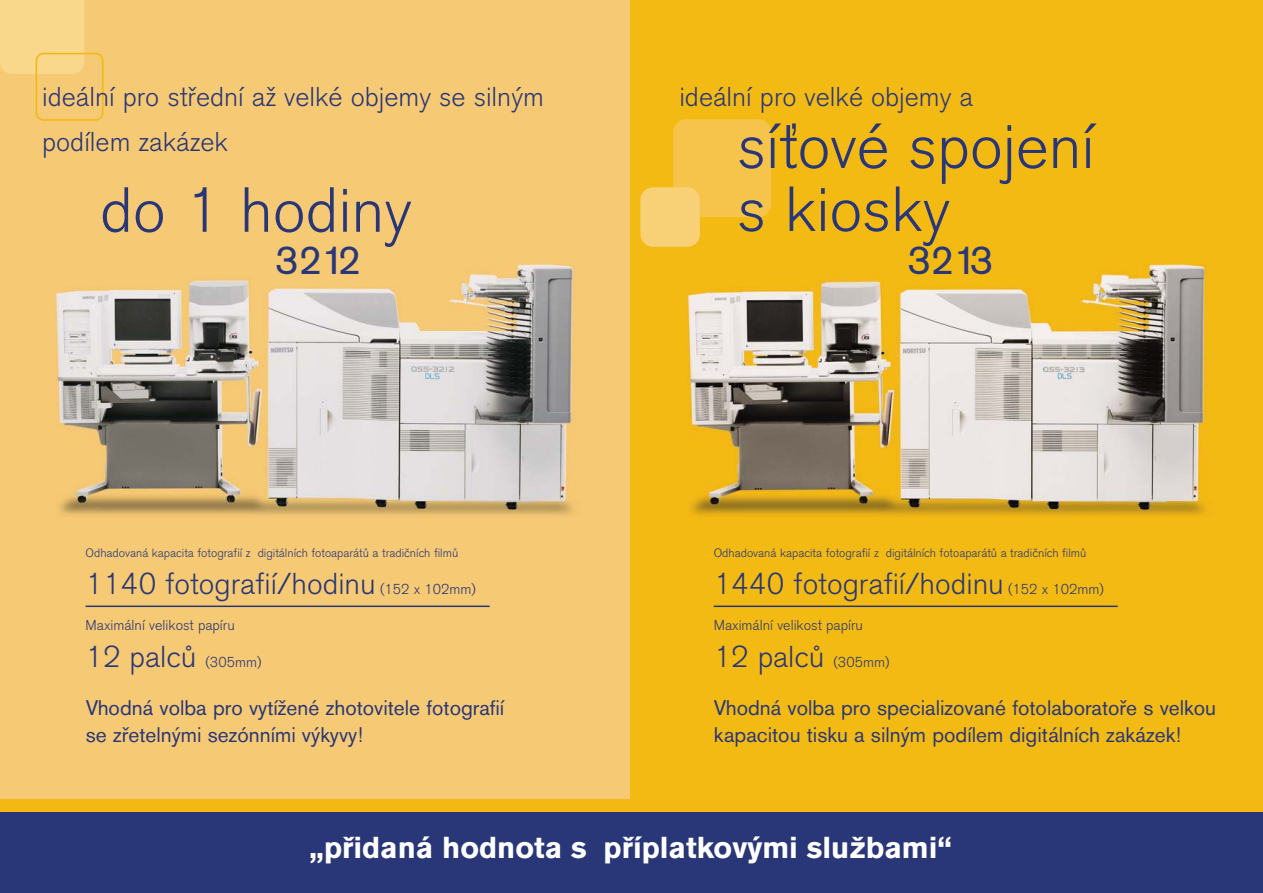
<style>
.page{position:relative;width:1263px;height:893px;background:#fff}
.page>*{position:absolute;margin:0;border:0;box-sizing:border-box;transform-origin:0 0}
.t1{font:300 63px/63px "Akzidenz Grotesk BECE";color:#293778}
.t2{font:40.5px "Akzidenz Grotesk BECE";letter-spacing:-.01em;color:#293778}
.t3{font:300 30px "Akzidenz Grotesk BECE";color:#293778}
.t4{font:700 30px "Akzidenz Grotesk BECE";color:#fff}
.t5{font:300 27px/45px "Akzidenz Grotesk BECE";color:#293778}
.t6{font:21px/27px "Akzidenz Grotesk BECE";color:#293778}
.t7{font:300 14.25px "Akzidenz Grotesk BECE";color:#293778}
.t8{font:300 12px "Akzidenz Grotesk BECE";color:#293778}
.s1{font-size:14.25px}
</style>
<div class="page">
<img style="left:0;top:0;width:631px;height:799px">
<svg style="left:631px;top:0;width:631px;height:799px;background:#e6b731"></svg>
<div style="left:673px;top:119px;width:98px;height:98px;background:#f6c44b;border-radius:13px"></div>
<div style="left:640px;top:187px;width:60px;height:60px;background:#f8d075;border-radius:13px"></div>
<svg style="left:0;top:0;width:104px;height:121px;background:#f7cf7b"></svg>
<div style="left:0;top:812px;width:1262px;height:81px;background:#293778"></div>
<div style="left:0;top:799px;width:1262px;height:13px;background:#f3b813"></div>
<hr style="left:86px;top:606px;width:404px;height:1px;background:#293778">
<hr style="left:714px;top:606px;width:404px;height:1px;background:#293778">
<p class="t5" style="left:42px;top:77px;width:503px">ideální pro střední až velké objemy se silným podílem zakázek</p>
<h1 class="t1" style="left:100px;top:185px;width:313px">do 1 hodiny</h1>
<p class="t5" style="left:679px;top:77px;width:295px">ideální pro velké objemy a</p>
<h1 class="t1" style="left:737px;top:121px;width:359px">síťové spojení s kiosky</h1>
<h2 class="t2" style="left:275px;top:245px;width:87px">3212</h2>
<h2 class="t2" style="left:907px;top:245px;width:87px">3213</h2>
<p class="t8" style="left:86px;top:548px;width:374px">Odhadovaná kapacita fotografií z digitálních fotoaparátů a tradičních filmů</p>
<h3 class="t3" style="left:86px;top:572px;width:392px">1140 fotografií/hodinu <span class="s1">(152 x 102mm)</span></h3>
<p class="t7" style="left:86px;top:620px;width:151px">Maximální velikost papíru</p>
<h3 class="t3" style="left:86px;top:646px;width:177px">12 palců <span class="s1">(305mm)</span></h3>
<p class="t6" style="left:86px;top:696px;width:420px">Vhodná volba pro vytížené zhotovitele fotografií se zřetelnými sezónními výkyvy!</p>
<p class="t8" style="left:714px;top:548px;width:374px">Odhadovaná kapacita fotografií z digitálních fotoaparátů a tradičních filmů</p>
<h3 class="t3" style="left:714px;top:572px;width:392px">1440 fotografií/hodinu <span class="s1">(152 x 102mm)</span></h3>
<p class="t7" style="left:714px;top:620px;width:151px">Maximální velikost papíru</p>
<h3 class="t3" style="left:714px;top:646px;width:177px">12 palců <span class="s1">(305mm)</span></h3>
<p class="t6" style="left:714px;top:696px;width:504px">Vhodná volba pro specializované fotolaboratoře s velkou kapacitou tisku a silným podílem digitálních zakázek!</p>
<h3 class="t4" style="left:310px;top:837px;width:644px">„přidaná hodnota s příplatkovými službami“</h3>
</div>
